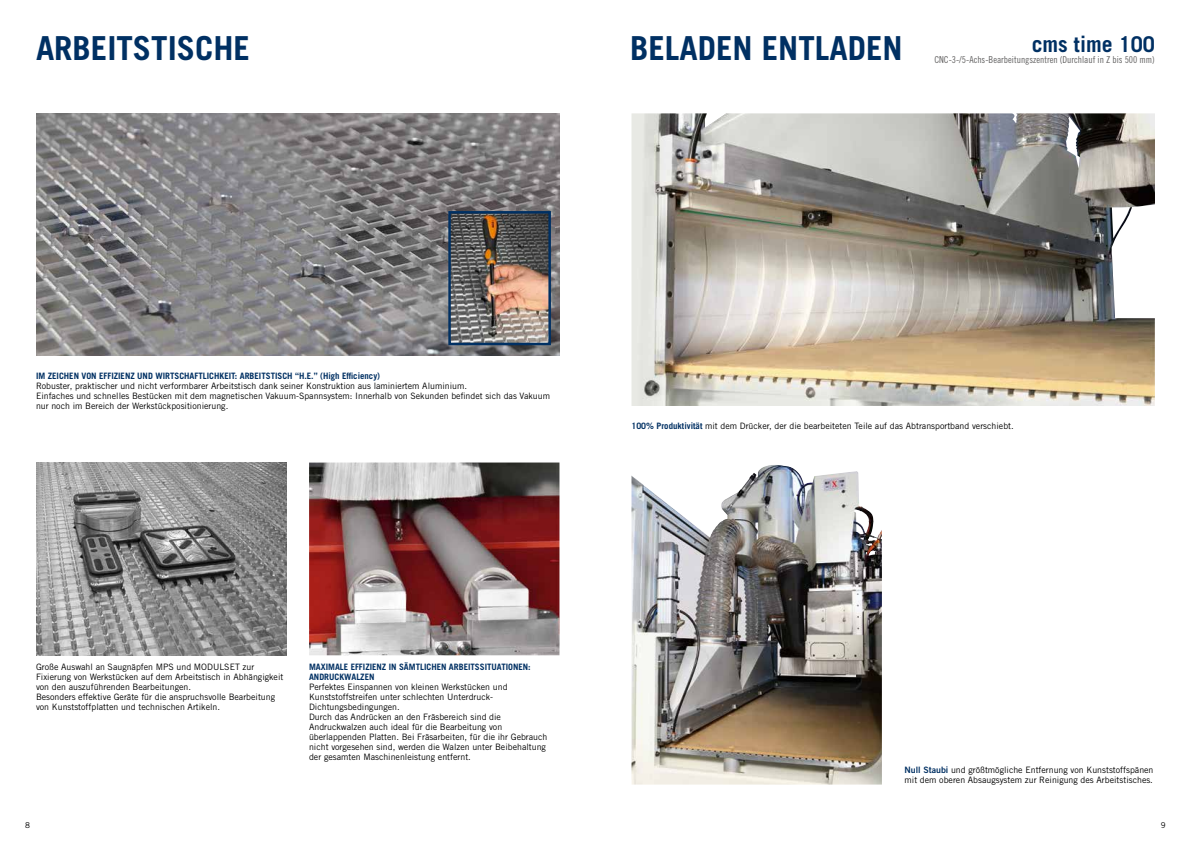
<style>
.page{position:relative;width:1191px;height:842px;background:#fff}
.page>*{position:absolute;margin:0;border:0;box-sizing:border-box;transform-origin:0 0}
.t1{font:700 33.1px "Trade Gothic LT Std";color:#003063}
.t2{font:700 21.7px "Trade Gothic LT Std";color:#003063}
.t3{font:9.6px "Trade Gothic LT Std Cn 18";color:#646363}
.t4{font:8.8px/10px "Trade Gothic LT Std";color:#000}
.t5{font:700 8.8px/10px "Trade Gothic LT Std";color:#003063}
.t6{font:8px "Trade Gothic LT Std";color:#000}
.s1{font-weight:700;color:#003063}
.s2{font-family:"Trade Gothic LT Std Bd 2";color:#003063}
</style>
<div class="page">
<img style="left:36px;top:113px;width:523px;height:242px">
<img style="left:451px;top:214px;width:97px;height:128px">
<div style="left:448px;top:211px;width:103px;height:134px;border:2px solid #003063"></div>
<img style="left:36px;top:462px;width:250px;height:193px">
<img style="left:309px;top:462px;width:250px;height:193px">
<img style="left:631px;top:113px;width:524px;height:293px">
<img style="left:631px;top:465px;width:251px;height:319px">
<h1 class="t1" style="left:36px;top:28px;width:215px">ARBEITSTISCHE</h1>
<h1 class="t1" style="left:630px;top:28px;width:274px">BELADEN ENTLADEN</h1>
<h2 class="t2" style="left:1031px;top:31px;width:125px">cms time 100</h2>
<p class="t3" style="left:934px;top:54px;width:222px">CNC-3-/5-Achs-Bearbeitungszentren (Durchlauf in Z bis 500 mm)</p>
<p class="t5" style="left:36px;top:371px;width:346px">IM ZEICHEN VON EFFIZIENZ UND WIRTSCHAFTLICHKEIT: ARBEITSTISCH “H.E.” (High Efficiency)</p>
<p class="t4" style="left:36px;top:381px;width:515px">Robuster, praktischer und nicht verformbarer Arbeitstisch dank seiner Konstruktion aus laminiertem Aluminium.<br>Einfaches und schnelles Bestücken mit dem magnetischen Vakuum-Spannsystem: Innerhalb von Sekunden befindet sich das Vakuum nur noch im Bereich der Werkstückpositionierung.</p>
<p class="t4" style="left:631px;top:421px;width:384px"><span class="s1">100% Produktivität</span> mit dem Drücker, der die bearbeiteten Teile auf das Abtransportband verschiebt.</p>
<p class="t4" style="left:36px;top:662px;width:249px">Große Auswahl an Saugnäpfen MPS und MODULSET zur Fixierung von Werkstücken auf dem Arbeitstisch in Abhängigkeit von den auszuführenden Bearbeitungen.<br>Besonders effektive Geräte für die anspruchsvolle Bearbeitung von Kunststoffplatten und technischen Artikeln.</p>
<p class="t5" style="left:309px;top:662px;width:223px">MAXIMALE EFFIZIENZ IN SÄMTLICHEN ARBEITSSITUATIONEN:<br>ANDRUCKWALZEN</p>
<p class="t4" style="left:309px;top:682px;width:240px">Perfektes Einspannen von kleinen Werkstücken und Kunststoffstreifen unter schlechten Unterdruck-Dichtungsbedingungen.<br>Durch das Andrücken an den Fräsbereich sind die Andruckwalzen auch ideal für die Bearbeitung von überlappenden Platten. Bei Fräsarbeiten, für die ihr Gebrauch nicht vorgesehen sind, werden die Walzen unter Beibehaltung der gesamten Maschinenleistung entfernt.</p>
<p class="t4" style="left:904px;top:765px;width:250px"><span class="s2">Null Staub</span><span class="s1">i</span> und größtmögliche Entfernung von Kunststoffspänen mit dem oberen Absaugsystem zur Reinigung des Arbeitstisches.</p>
<p class="t6" style="left:25px;top:820px;width:6px">8</p>
<p class="t6" style="left:1160px;top:820px;width:6px">9</p>
</div>
